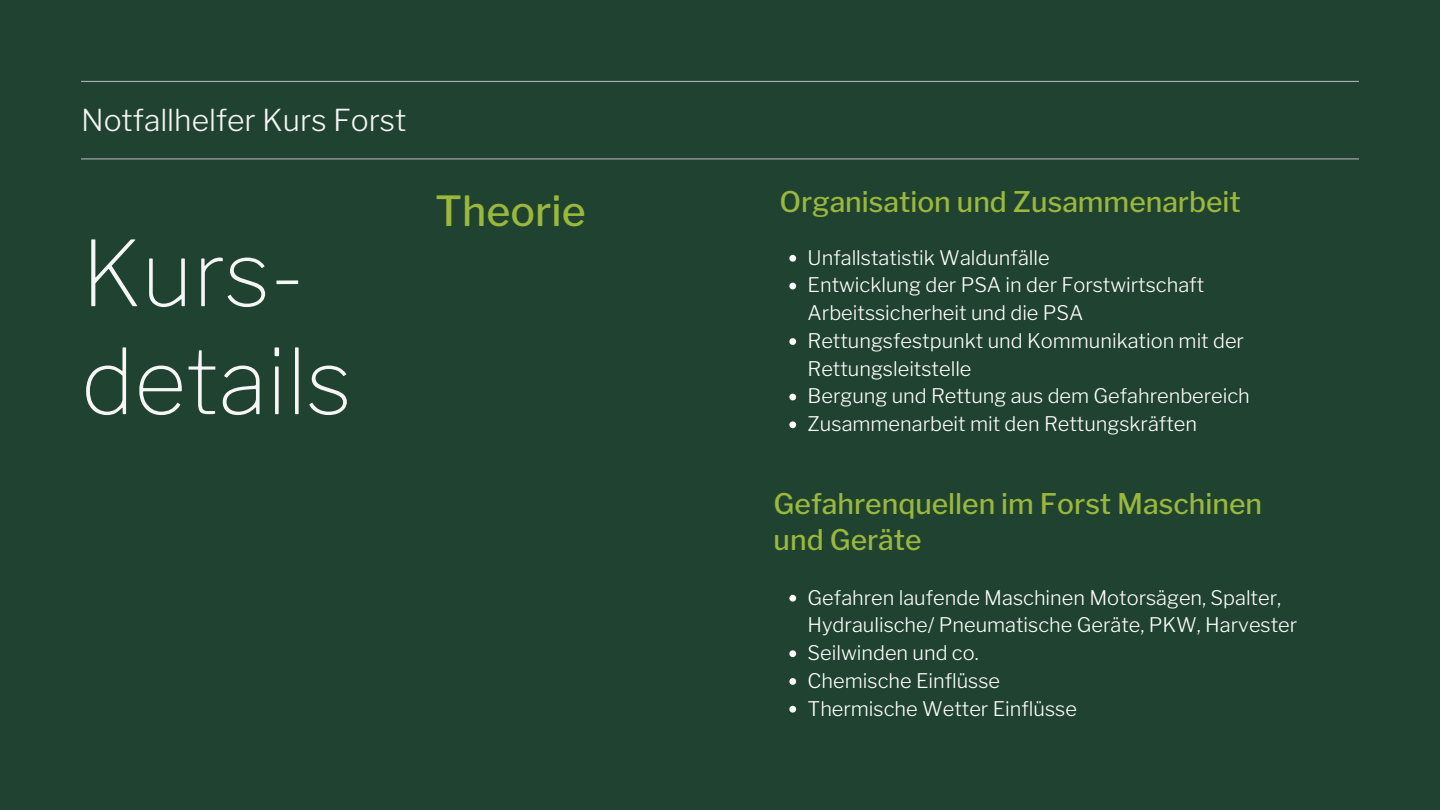
<style>
.page{position:relative;width:1440px;height:810px;background:#204230}
.page>*{position:absolute;margin:0;border:0;box-sizing:border-box;transform-origin:0 0}
.t1{font:100 90px/108px "Libre Franklin";color:#f6f6f6}
.t2{font:500 41.2px "Libre Franklin";color:#99b83c}
.t3{font:300 30px "Libre Franklin";color:#f6f6f6}
.t4{font:500 28.2px/36px "Libre Franklin";color:#99b83c}
.t5{font:300 20px/27.8px "Libre Franklin";color:#fff}
</style>
<div class="page">
<hr style="left:81px;top:81px;width:1278px;height:1px;background:#bfbfbf">
<hr style="left:81px;top:159px;width:1278px;height:1px;background:#bfbfbf">
<svg style="left:789px;top:255px;width:7px;height:7px"></svg>
<svg style="left:789px;top:283px;width:7px;height:6px"></svg>
<svg style="left:789px;top:338px;width:7px;height:7px"></svg>
<svg style="left:789px;top:394px;width:7px;height:6px"></svg>
<svg style="left:789px;top:421px;width:7px;height:7px"></svg>
<svg style="left:789px;top:595px;width:7px;height:7px"></svg>
<svg style="left:789px;top:650px;width:7px;height:7px"></svg>
<svg style="left:789px;top:678px;width:7px;height:7px"></svg>
<svg style="left:789px;top:706px;width:7px;height:7px"></svg>
<h2 class="t3" style="left:81px;top:102px;width:327px">Notfallhelfer Kurs Forst</h2>
<h4 class="t1" style="left:81px;top:220px;width:272px">Kurs&shy;details</h4>
<p class="t2" style="left:435px;top:186px;width:152px">Theorie</p>
<h1 class="t4" style="left:780px;top:184px;width:463px">Organisation und Zusammenarbeit</h1>
<p class="t5" style="left:808px;top:244px;width:244px">Unfallstatistik Waldunfälle</p>
<p class="t5" style="left:808px;top:271px;width:398px">Entwicklung der PSA in der Forstwirtschaft<br>Arbeitssicherheit und die PSA</p>
<p class="t5" style="left:808px;top:327px;width:438px">Rettungsfestpunkt und Kommunikation mit der<br>Rettungsleitstelle</p>
<p class="t5" style="left:808px;top:382px;width:444px">Bergung und Rettung aus dem Gefahrenbereich</p>
<p class="t5" style="left:808px;top:410px;width:391px">Zusammenarbeit mit den Rettungskräften</p>
<h3 class="t4" style="left:774px;top:486px;width:490px">Gefahrenquellen im Forst Maschinen und Geräte</h3>
<h3 class="t5" style="left:808px;top:583px;width:491px">Gefahren laufende Maschinen Motorsägen, Spalter,<br>Hydraulische/ Pneumatische Geräte, PKW, Harvester</h3>
<p class="t5" style="left:808px;top:639px;width:173px">Seilwinden und co.</p>
<p class="t5" style="left:808px;top:667px;width:194px">Chemische Einflüsse</p>
<p class="t5" style="left:808px;top:694px;width:271px">Thermische Wetter Einflüsse</p>
</div>
